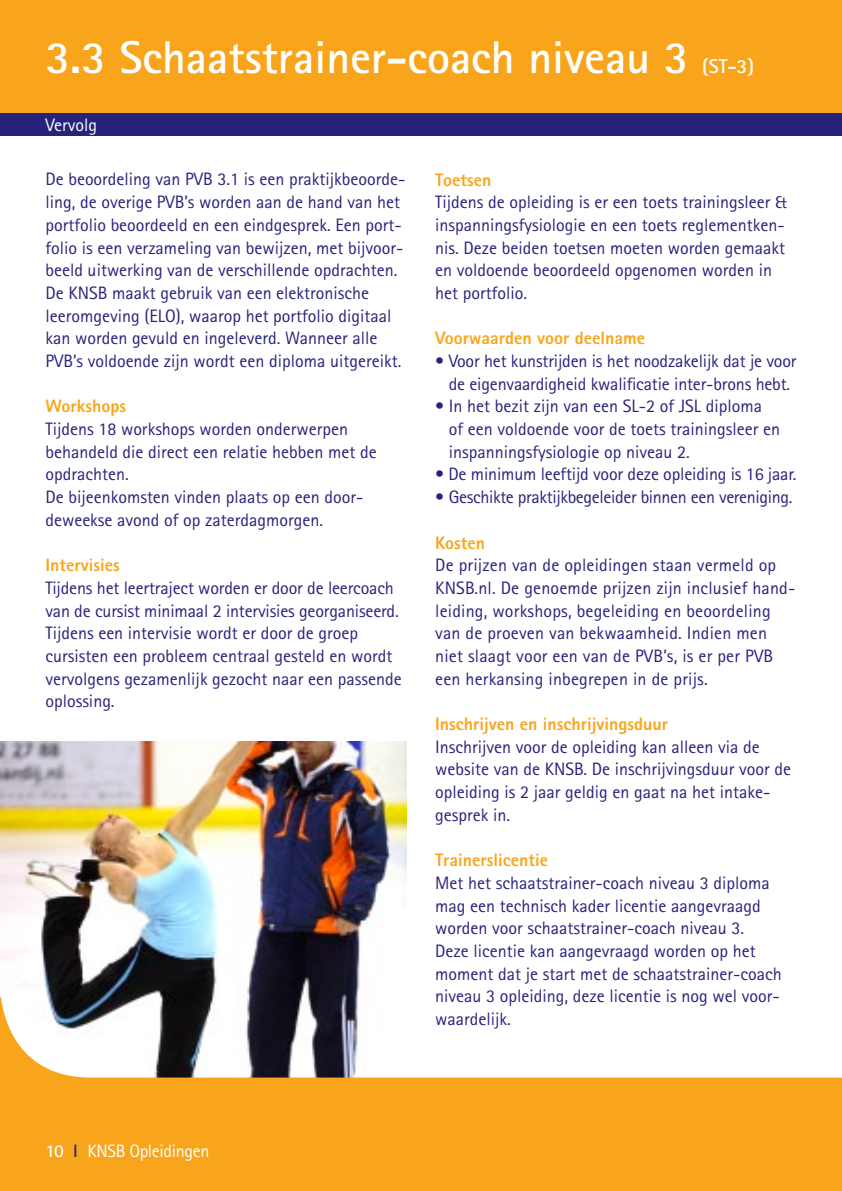
<style>
.page{position:relative;width:842px;height:1191px;background:#fff}
.page>*{position:absolute;margin:0;border:0;box-sizing:border-box;transform-origin:0 0}
.t1{font:700 46px "Rotis Sans Serif";color:#fff}
.t2{font:700 20px "Rotis Sans Serif";color:#fff}
.t3{font:18px/22.6px "Rotis Sans Serif";color:#26237b}
.t4{font:800 18px "Rotis Sans Serif";color:#f9a51b}
.t5{font:18px "Rotis Sans Serif";letter-spacing:-.02em;color:#26237b}
.t6{font:18px "Rotis Sans Serif";letter-spacing:-.02em;color:#fff}
.t7{font:18px "Rotis Sans Serif";color:#fff}
.s1{font-weight:700}
.s2{font-weight:700;color:#26237b}
</style>
<div class="page">
<img style="left:0;top:741px;width:407px;height:256px">
<svg style="left:0;top:997px;width:841px;height:194px;fill:#f9a51b"></svg>
<div style="left:0;top:0;width:842px;height:127px;background:#f9a51b"></div>
<div style="left:0;top:113px;width:842px;height:23px;background:#26237b"></div>
<svg style="left:841px;top:1077px;width:1px;height:114px"></svg>
<h1 class="t1" style="left:45px;top:29px;width:645px">3.3 Schaatstrainer-coach niveau 3</h1>
<p class="t7" style="left:45px;top:115px;width:53px">Vervolg</p>
<p class="t2" style="left:702px;top:54px;width:53px">(ST-3)</p>
<p class="t3" style="left:45px;top:168px;width:362px">De beoordeling van PVB 3.1 is een praktijkbeoorde&shy;ling, de overige PVB’s worden aan de hand van het portfolio beoordeeld en een eindgesprek. Een port&shy;folio is een verzameling van bewijzen, met bijvoor&shy;beeld uitwerking van de verschillende opdrachten.<br>De KNSB maakt gebruik van een elektronische leeromgeving (ELO), waarop het portfolio digitaal kan worden gevuld en ingeleverd. Wanneer alle PVB’s voldoende zijn wordt een diploma uitgereikt.</p>
<p class="t4" style="left:45px;top:395px;width:82px">Workshops</p>
<p class="t3" style="left:45px;top:417px;width:333px">Tijdens 18 workshops worden onderwerpen behandeld die direct een relatie hebben met de opdrachten.<br>De bijeenkomsten vinden plaats op een door&shy;deweekse avond of op zaterdagmorgen.</p>
<p class="t4" style="left:45px;top:553px;width:76px">Intervisies</p>
<p class="t3" style="left:45px;top:576px;width:358px">Tijdens het leertraject worden er door de leercoach van de cursist minimaal 2 intervisies georganiseerd.<br>Tijdens een intervisie wordt er door de groep cursisten een probleem centraal gesteld en wordt vervolgens gezamenlijk gezocht naar een passende oplossing.</p>
<p class="t4" style="left:435px;top:168px;width:58px">Toetsen</p>
<p class="t3" style="left:435px;top:191px;width:353px">Tijdens de opleiding is er een toets trainingsleer &amp; inspanningsfysiologie en een toets reglementken&shy;nis. Deze beiden toetsen moeten worden gemaakt en voldoende beoordeeld opgenomen worden in het portfolio.</p>
<p class="t4" style="left:435px;top:327px;width:211px">Voorwaarden voor deelname</p>
<p class="t3" style="left:435px;top:349px;width:363px;text-align:center">• Voor het kunstrijden is het noodzakelijk dat je voor de eigenvaardigheid kwalificatie inter-brons hebt.</p>
<p class="t3" style="left:449px;top:395px;width:333px;text-indent:-14px">• In het bezit zijn van een SL-2 of JSL diploma of een voldoende voor de toets trainingsleer en inspanningsfysiologie op niveau 2.</p>
<p class="t3" style="left:435px;top:463px;width:363px">• De minimum leeftijd voor deze opleiding is 16 jaar.</p>
<p class="t5" style="left:435px;top:486px;width:359px">• Geschikte praktijkbegeleider binnen een vereniging.</p>
<p class="t4" style="left:435px;top:531px;width:51px">Kosten</p>
<p class="t3" style="left:435px;top:554px;width:362px">De prijzen van de opleidingen staan vermeld op KNSB.nl. De genoemde prijzen zijn inclusief hand&shy;leiding, workshops, begeleiding en beoordeling van de proeven van bekwaamheid. Indien men niet slaagt voor een van de PVB’s, is er per PVB een herkansing inbegrepen in de prijs.</p>
<p class="t4" style="left:435px;top:712px;width:234px">Inschrijven en inschrijvingsduur</p>
<p class="t3" style="left:435px;top:735px;width:357px">Inschrijven voor de opleiding kan alleen via de website van de KNSB. De inschrijvingsduur voor de opleiding is 2 jaar geldig en gaat na het intake&shy;gesprek in.</p>
<p class="t4" style="left:435px;top:848px;width:114px">Trainerslicentie</p>
<p class="t3" style="left:435px;top:871px;width:348px">Met het schaatstrainer-coach niveau 3 diploma mag een technisch kader licentie aangevraagd worden voor schaatstrainer-coach niveau 3.<br>Deze licentie kan aangevraagd worden op het moment dat je start met de schaatstrainer-coach niveau 3 opleiding, deze licentie is nog wel voor&shy;waardelijk.</p>
<p class="t6" style="left:45px;top:1140px;width:166px"><span class="s1">10</span> <span class="s2">I</span> KNSB Opleidingen</p>
</div>
